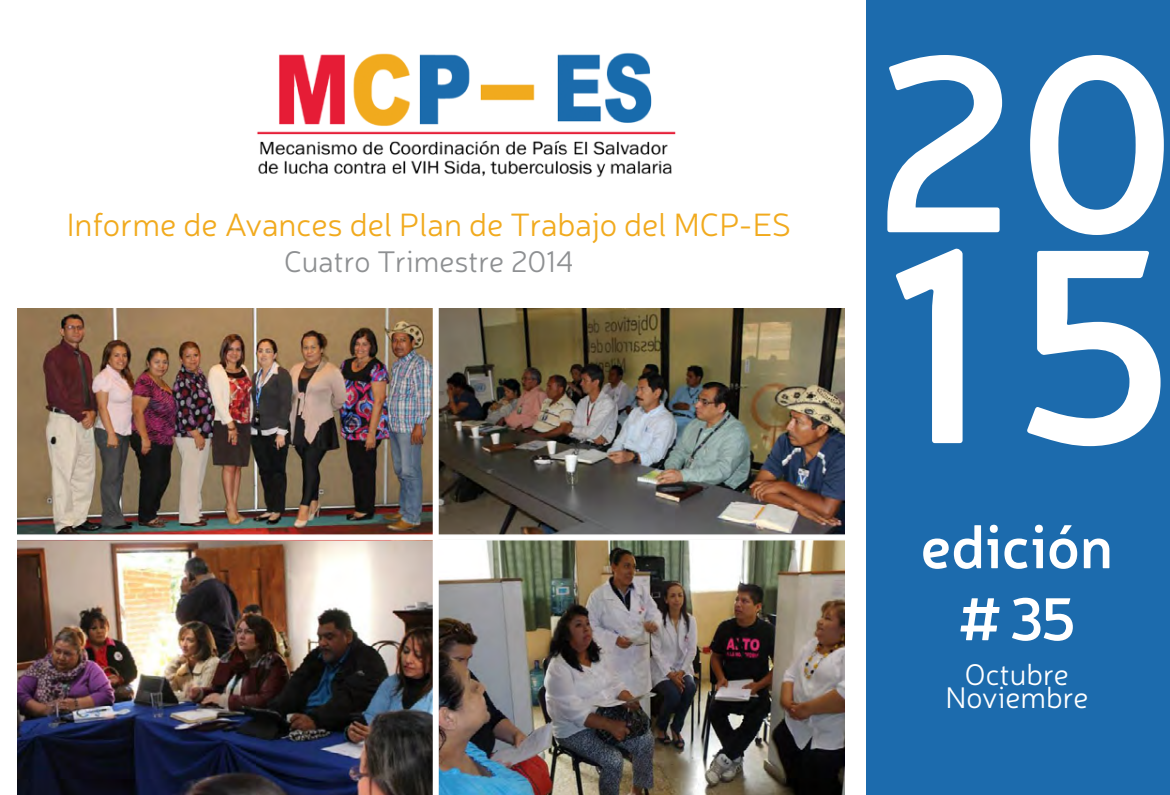
<style>
.page{position:relative;width:1170px;height:795px;background:#fff}
.page>*{position:absolute;margin:0;border:0;box-sizing:border-box;transform-origin:0 0}
.t1{font:600 275px "Neris";color:#fff}
.t2{font:600 250px "Neris";color:#fff}
.t3{font:600 60px/72px "Neris";color:#fff;text-align:center}
.t4{font:300 32.5px "Neris";color:#f1aa1e}
.t5{font:300 30px "Neris";color:#8e9092}
.t6{font:300 30px/22.5px "Neris";color:#fff;text-align:center}
</style>
<div class="page">
<div style="left:866px;top:0;width:304px;height:795px;background:#1c6bad"></div>
<img style="left:257px;top:52px;width:419px;height:126px">
<img style="left:439px;top:308px;width:406px;height:226px">
<img style="left:439px;top:540px;width:406px;height:255px">
<img style="left:18px;top:308px;width:415px;height:487px">
<svg style="left:438px;top:308px;width:1px;height:487px"></svg>
<svg style="left:17px;top:534px;width:828px;height:6px"></svg>
<p class="t4" style="left:67px;top:204px;width:726px">Informe de Avances del Plan de Trabajo del MCP-ES</p>
<p class="t5" style="left:284px;top:242px;width:291px">Cuatro Trimestre 2014</p>
<h2 class="t2" style="left:872px;top:-28px;width:307px">20</h2>
<h1 class="t1" style="left:886px;top:157px;width:291px">15</h1>
<h3 class="t3" style="left:921px;top:508px;width:194px">edición # 35</h3>
<p class="t6" style="left:945px;top:663px;width:145px">Octubre<br>Noviembre</p>
</div>
